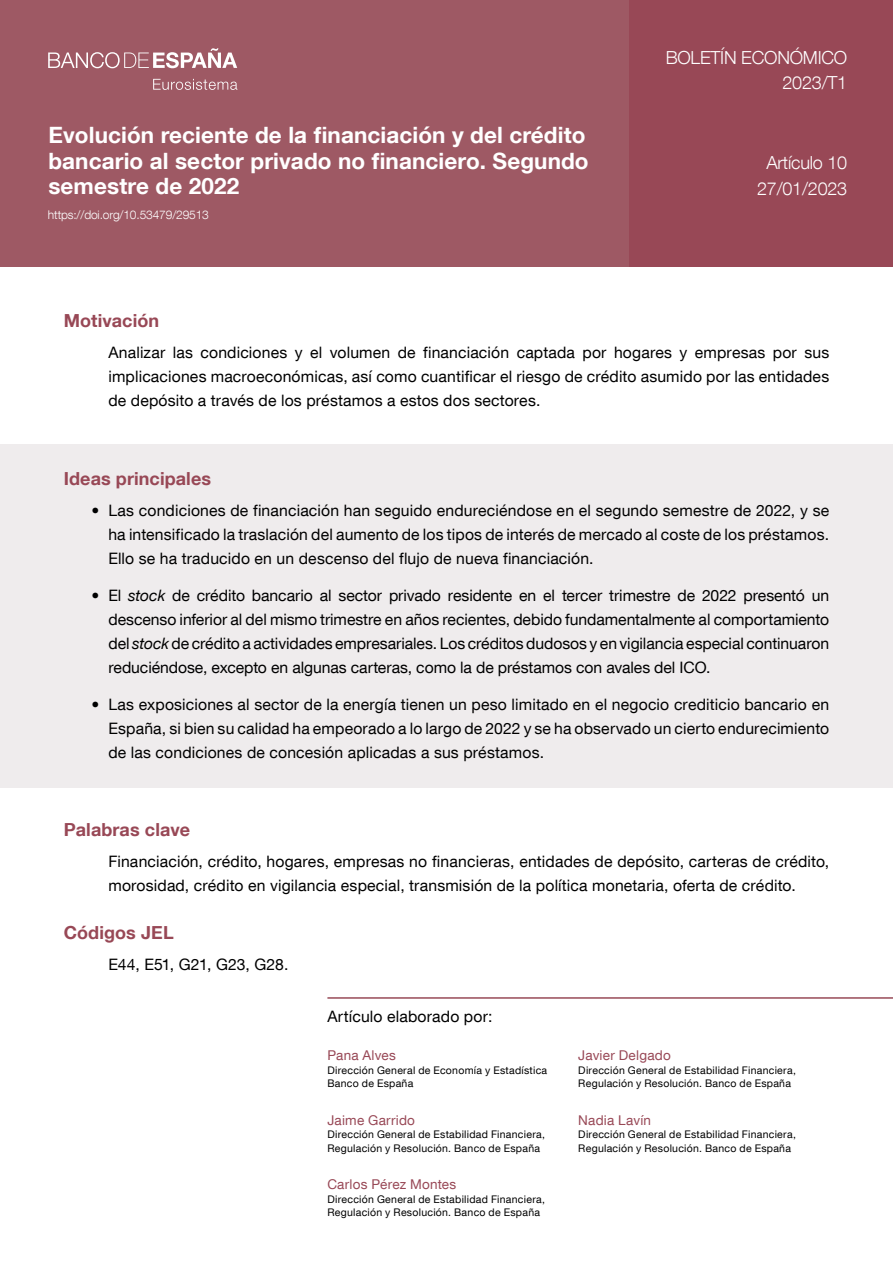
<style>
.page{position:relative;width:893px;height:1263px;background:#fff}
.page>*{position:absolute;margin:0;border:0;box-sizing:border-box;transform-origin:0 0}
.Título_artículo_port{font:700 22.5px/25.5px "Bd E Neue Helvetica";letter-spacing:.005em;color:#fff}
.Boletin_ECO_Trimestr{font:300 18px "Bd E Neue Helvetica";letter-spacing:-.01em;color:#fff}
.Articulo_y_fecha{font:300 18px "Bd E Neue Helvetica";letter-spacing:-.01em;color:#fff}
.Ideas_principales_la{font:700 18px "Bd E Neue Helvetica";letter-spacing:.005em;color:#984856}
.Palabras_clave_ladil{font:700 18px "Bd E Neue Helvetica";letter-spacing:.005em;color:#984856}
.Motivacion_ladillo{font:700 18px "Bd E Neue Helvetica";letter-spacing:.005em;color:#984856}
.Codigos_JEL_ladillo{font:700 18px "Bd E Neue Helvetica";letter-spacing:.005em;color:#984856}
.Motivacion_texto{font:15.75px/24px "Bd E Neue Helvetica";letter-spacing:.01em;color:#000;text-align:justify}
.Palabras_clave_y_cod{font:15.75px/24px "Bd E Neue Helvetica";letter-spacing:.01em;color:#000}
.Elaborado_por{font:15.75px "Bd E Neue Helvetica";letter-spacing:.01em;color:#000}
.Autores{font:13.5px "Bd E Neue Helvetica";letter-spacing:.015em;color:#984856}
.Título_artículo_port-2{font:300 12px "Bd E Neue Helvetica";letter-spacing:-.01em;color:#fff}
.Departamento{font:10.5px "Bd E Neue Helvetica";letter-spacing:.025em;color:#000}
.s1{font-style:italic}
</style>
<div class="page">
<div style="left:628px;top:0;width:265px;height:267px;background:#984856"></div>
<div style="left:0;top:0;width:628px;height:267px;background:#9e5964"></div>
<svg style="left:153px;top:79px;width:84px;height:11px"></svg>
<svg style="left:48px;top:48px;width:189px;height:20px"></svg>
<hr style="left:327px;top:997px;width:566px;height:2px;background:#974a57">
<div style="left:0;top:444px;width:893px;height:343px;background:#efeced"></div>
<h1 class="Título_artículo_port" style="left:48px;top:122px;width:542px">Evolución reciente de la financiación y del crédito bancario al sector privado no financiero. Segundo semestre de 2022</h1>
<h1 class="Título_artículo_port-2" style="left:48px;top:207px;width:162px">https://doi.org/10.53479/29513</h1>
<p class="Boletin_ECO_Trimestr" style="left:666px;top:46px;width:183px">BOLETÍN ECONÓMICO</p>
<p class="Boletin_ECO_Trimestr" style="left:782px;top:72px;width:66px">2023/T1</p>
<p class="Articulo_y_fecha" style="left:766px;top:152px;width:82px">Artículo 10</p>
<p class="Articulo_y_fecha" style="left:757px;top:177px;width:92px">27/01/2023</p>
<p class="Motivacion_ladillo" style="left:64px;top:309px;width:97px">Motivación</p>
<p class="Motivacion_texto" style="left:108px;top:340px;width:722px">Analizar las condiciones y el volumen de financiación captada por hogares y empresas por sus implicaciones macroeconómicas, así como cuantificar el riesgo de crédito asumido por las entidades de depósito a través de los préstamos a estos dos sectores.</p>
<p class="Ideas_principales_la" style="left:64px;top:467px;width:149px">Ideas principales</p>
<p class="Motivacion_texto" style="left:108px;top:498px;width:722px;text-indent:-17px">• Las condiciones de financiación han seguido endureciéndose en el segundo semestre de 2022, y se ha intensificado la traslación del aumento de los tipos de interés de mercado al coste de los préstamos.<br>Ello se ha traducido en un descenso del flujo de nueva financiación.</p>
<p class="Motivacion_texto" style="left:108px;top:583px;width:722px;text-indent:-17px">• El <span class="s1">stock</span> de crédito bancario al sector privado residente en el tercer trimestre de 2022 presentó un descenso inferior al del mismo trimestre en años recientes, debido fundamentalmente al comportamiento del <span class="s1">stock</span> de crédito a actividades empresariales. Los créditos dudosos y en vigilancia especial continuaron reduciéndose, excepto en algunas carteras, como la de préstamos con avales del ICO.</p>
<p class="Motivacion_texto" style="left:108px;top:692px;width:722px;text-indent:-17px">• Las exposiciones al sector de la energía tienen un peso limitado en el negocio crediticio bancario en España, si bien su calidad ha empeorado a lo largo de 2022 y se ha observado un cierto endurecimiento de las condiciones de concesión aplicadas a sus préstamos.</p>
<p class="Palabras_clave_ladil" style="left:64px;top:818px;width:128px">Palabras clave</p>
<p class="Palabras_clave_y_cod" style="left:108px;top:849px;width:722px">Financiación, crédito, hogares, empresas no financieras, entidades de depósito, carteras de crédito, morosidad, crédito en vigilancia especial, transmisión de la política monetaria, oferta de crédito.</p>
<p class="Codigos_JEL_ladillo" style="left:64px;top:921px;width:111px">Códigos JEL</p>
<p class="Palabras_clave_y_cod" style="left:108px;top:952px;width:181px">E44, E51, G21, G23, G28.</p>
<p class="Elaborado_por" style="left:327px;top:1007px;width:166px">Artículo elaborado por:</p>
<p class="Autores" style="left:327px;top:1047px;width:70px">Pana Alves</p>
<p class="Autores" style="left:578px;top:1047px;width:94px">Javier Delgado</p>
<p class="Departamento" style="left:327px;top:1063px;width:221px">Dirección General de Economía y Estadística</p>
<p class="Departamento" style="left:578px;top:1063px;width:219px">Dirección General de Estabilidad Financiera,</p>
<p class="Departamento" style="left:327px;top:1077px;width:87px">Banco de España</p>
<p class="Departamento" style="left:578px;top:1077px;width:214px">Regulación y Resolución. Banco de España</p>
<p class="Autores" style="left:327px;top:1111px;width:89px">Jaime Garrido</p>
<p class="Autores" style="left:578px;top:1111px;width:74px">Nadia Lavín</p>
<p class="Departamento" style="left:327px;top:1128px;width:219px">Dirección General de Estabilidad Financiera,</p>
<p class="Departamento" style="left:578px;top:1128px;width:219px">Dirección General de Estabilidad Financiera,</p>
<p class="Departamento" style="left:327px;top:1141px;width:214px">Regulación y Resolución. Banco de España</p>
<p class="Departamento" style="left:578px;top:1141px;width:214px">Regulación y Resolución. Banco de España</p>
<p class="Autores" style="left:327px;top:1176px;width:130px">Carlos Pérez Montes</p>
<p class="Departamento" style="left:327px;top:1192px;width:219px">Dirección General de Estabilidad Financiera,</p>
<p class="Departamento" style="left:327px;top:1206px;width:214px">Regulación y Resolución. Banco de España</p>
</div>
